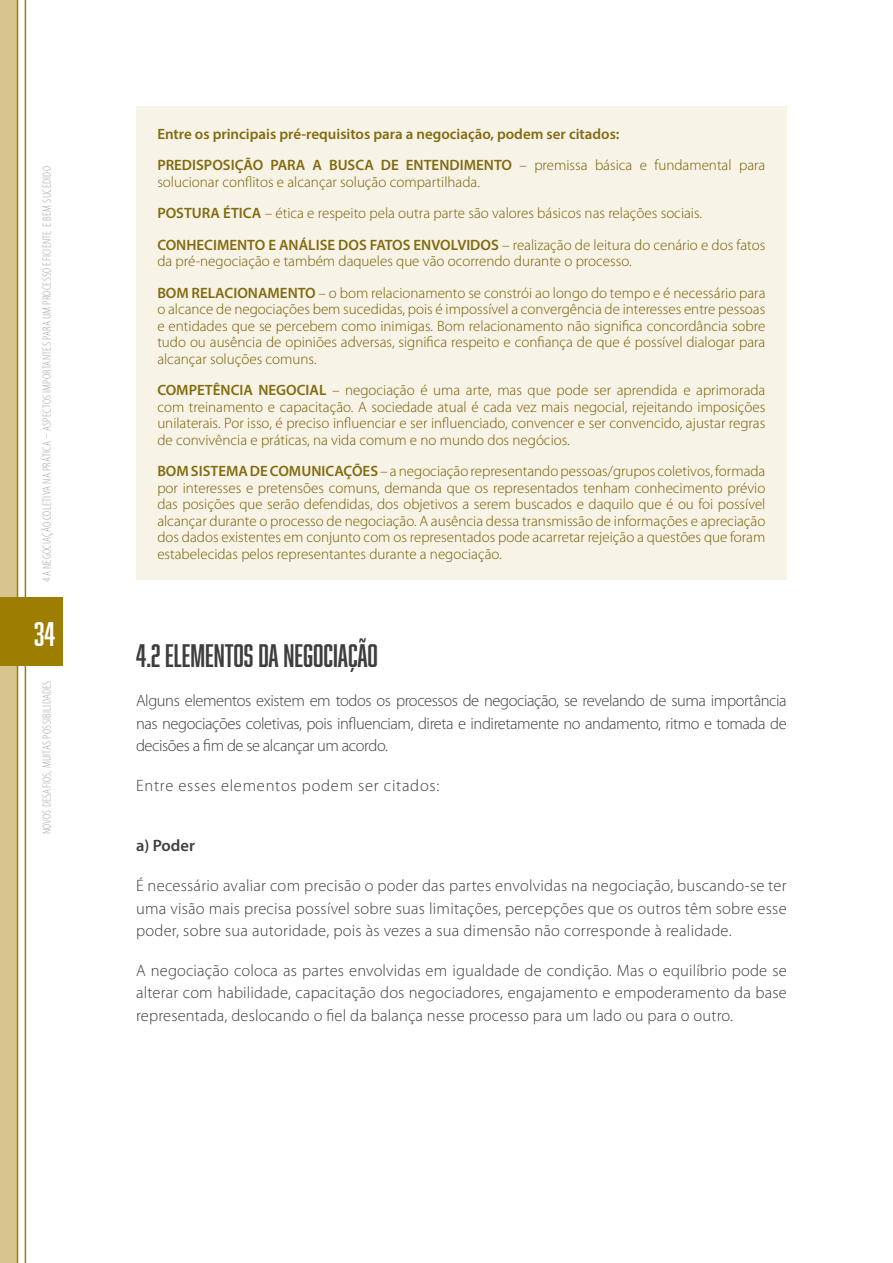
<style>
.page{position:relative;width:893px;height:1263px;background:#fff}
.page>*{position:absolute;margin:0;border:0;box-sizing:border-box;transform-origin:0 0}
.t1{font:31.35px "Abolition";color:#fff}
.t2{font:30px "Abolition";color:#3e3e3f}
.t3{font:300 16.5px/22.5px "Myriad Pro";letter-spacing:.01em;color:#3e3e3f;text-align:justify}
.t4{font:300 16.5px "Myriad Pro";letter-spacing:.045em;color:#3e3e3f}
.t5{font:600 16.5px "Myriad Pro";color:#3e3e3f}
.t6{font:300 15px/16.5px "Myriad Pro";color:#765e00;text-align:justify}
.t7{font:600 15px/31.5px "Myriad Pro";color:#836b0f}
.t8{font:300 condensed 12px "Myriad Pro";letter-spacing:.02em;color:#a8a9ad}
.s1{font-weight:300;color:#765e00}
.s2{font-weight:600;color:#836b0f}
</style>
<div class="page">
<div style="left:136px;top:106px;width:651px;height:474px;background:#f7f3e7"></div>
<div style="left:0;top:0;width:17px;height:1263px;background:#d8c48f"></div>
<div style="left:0;top:597px;width:63px;height:68px;background:#9d7e02"></div>
<hr style="left:17px;top:0;width:1px;height:1263px;background:#9d7e02">
<hr style="left:25px;top:0;width:1px;height:1263px;background:#9d7e02">
<p class="t8" style="left:41px;top:582px;width:418px;rotate:-90deg">4 A NEGOCIAÇÃO COLETIVA NA PRÁTICA – ASPECTOS IMPORTANTES PARA UM PROCESSO EFICIENTE E BEM SUCEDIDO</p>
<h1 class="t1" style="left:34px;top:615px;width:23px">34</h1>
<p class="t8" style="left:41px;top:834px;width:154px;rotate:-90deg">Novos desafios, muitas possibilidades</p>
<p class="t7" style="left:157px;top:118px;width:609px">Entre os principais pré-requisitos para a negociação, podem ser citados:<br>PREDISPOSIÇÃO PARA A BUSCA DE ENTENDIMENTO <span class="s1">– premissa básica e fundamental para</span></p>
<p class="t6" style="left:157px;top:166px;width:609px;line-height:31.5px;text-align:left">solucionar conflitos e alcançar solução compartilhada.<br><span class="s2">POSTURA ÉTICA</span> – ética e respeito pela outra parte são valores básicos nas relações sociais.<br><span class="s2">CONHECIMENTO E ANÁLISE DOS FATOS ENVOLVIDOS</span> – realização de leitura do cenário e dos fatos</p>
<p class="t6" style="left:157px;top:246px;width:610px;line-height:31.5px">da pré-negociação e também daqueles que vão ocorrendo durante o processo.<br><span class="s2">BOM RELACIONAMENTO</span> – o bom relacionamento se constrói ao longo do tempo e é necessário para</p>
<p class="t6" style="left:157px;top:301px;width:610px">o alcance de negociações bem sucedidas, pois é impossível a convergência de interesses entre pessoas e entidades que se percebem como inimigas. Bom relacionamento não significa concordância sobre tudo ou ausência de opiniões adversas, significa respeito e confiança de que é possível dialogar para alcançar soluções comuns.</p>
<p class="t6" style="left:157px;top:382px;width:610px"><span class="s2">COMPETÊNCIA NEGOCIAL</span> – negociação é uma arte, mas que pode ser aprendida e aprimorada com treinamento e capacitação. A sociedade atual é cada vez mais negocial, rejeitando imposições unilaterais. Por isso, é preciso influenciar e ser influenciado, convencer e ser convencido, ajustar regras de convivência e práticas, na vida comum e no mundo dos negócios.</p>
<p class="t6" style="left:157px;top:463px;width:610px"><span class="s2">BOM SISTEMA DE COMUNICAÇÕES</span> – a negociação representando pessoas/grupos coletivos, formada por interesses e pretensões comuns, demanda que os representados tenham conhecimento prévio das posições que serão defendidas, dos objetivos a serem buscados e daquilo que é ou foi possível alcançar durante o processo de negociação. A ausência dessa transmissão de informações e apreciação dos dados existentes em conjunto com os representados pode acarretar rejeição a questões que foram estabelecidas pelos representantes durante a negociação.</p>
<h2 class="t2" style="left:136px;top:638px;width:243px">4.2 ELEMENTOS DA NEGOCIAÇÃO</h2>
<p class="t3" style="left:136px;top:690px;width:652px">Alguns elementos existem em todos os processos de negociação, se revelando de suma importância nas negociações coletivas, pois influenciam, direta e indiretamente no andamento, ritmo e tomada de decisões a fim de se alcançar um acordo.</p>
<p class="t4" style="left:136px;top:776px;width:305px">Entre esses elementos podem ser citados:</p>
<p class="t5" style="left:136px;top:835px;width:60px">a) Poder</p>
<p class="t3" style="left:136px;top:874px;width:652px">É necessário avaliar com precisão o poder das partes envolvidas na negociação, buscando-se ter uma visão mais precisa possível sobre suas limitações, percepções que os outros têm sobre esse poder, sobre sua autoridade, pois às vezes a sua dimensão não corresponde à realidade.</p>
<p class="t3" style="left:136px;top:959px;width:652px">A negociação coloca as partes envolvidas em igualdade de condição. Mas o equilíbrio pode se alterar com habilidade, capacitação dos negociadores, engajamento e empoderamento da base representada, deslocando o fiel da balança nesse processo para um lado ou para o outro.</p>
</div>
